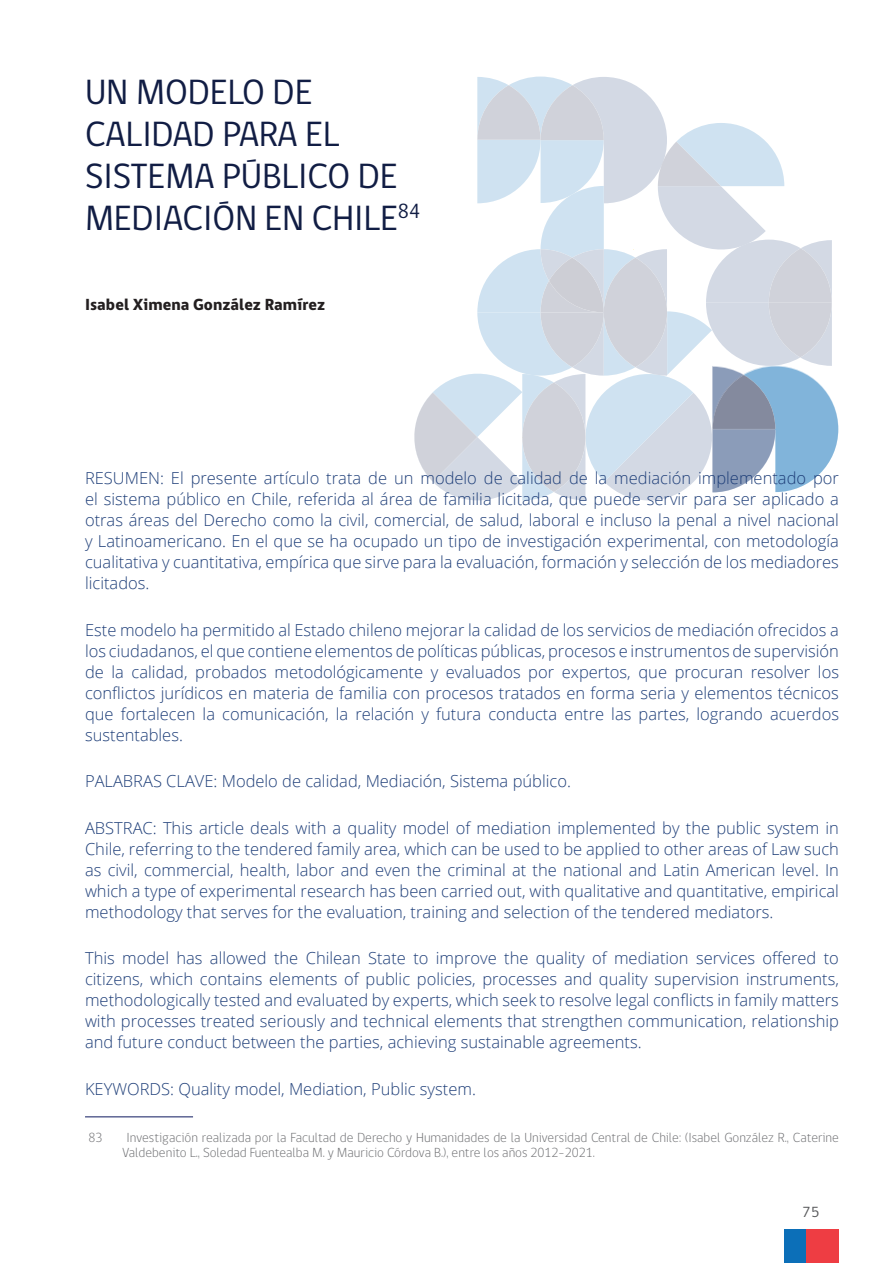
<style>
.page{position:relative;width:893px;height:1263px;background:#fff}
.page>*{position:absolute;margin:0;border:0;box-sizing:border-box;transform-origin:0 0}
.t1{font:36px/42px "gob CL";color:#111d44}
.t2{font:300 16.5px/21px "Open Sans";color:#1f3f79;text-align:justify}
.t3{font:800 16.5px "gob CL";letter-spacing:.005em;color:#231f20}
.t4{font:15px "gob CL";color:#57585a}
.t5{font:300 13.5px/15px "gob CL";color:#6c6d70}
</style>
<div class="page">
<div style="left:784px;top:1229px;width:23px;height:34px;background:#0c6fb8"></div>
<div style="left:807px;top:1229px;width:32px;height:34px;background:#ee3d43"></div>
<svg style="left:414px;top:77px;width:424px;height:424px"></svg>
<hr style="left:85px;top:1116px;width:108px;height:1px;background:#5e6694">
<h1 class="t1" style="left:85px;top:71px;width:337px">UN MODELO DE<br>CALIDAD PARA EL<br>SISTEMA PÚBLICO DE<br>MEDIACIÓN EN CHILE<sup>84</sup></h1>
<p class="t3" style="left:85px;top:293px;width:242px">Isabel Ximena González Ramírez</p>
<p class="t2" style="left:85px;top:467px;width:755px">RESUMEN: El presente artículo trata de un modelo de calidad de la mediación implementado por el sistema público en Chile, referida al área de familia licitada, que puede servir para ser aplicado a otras áreas del Derecho como la civil, comercial, de salud, laboral e incluso la penal a nivel nacional y Latinoamericano. En el que se ha ocupado un tipo de investigación experimental, con metodología cualitativa y cuantitativa, empírica que sirve para la evaluación, formación y selección de los mediadores licitados.</p>
<p class="t2" style="left:85px;top:619px;width:755px">Este modelo ha permitido al Estado chileno mejorar la calidad de los servicios de mediación ofrecidos a los ciudadanos, el que contiene elementos de políticas públicas, procesos e instrumentos de supervisión de la calidad, probados metodológicamente y evaluados por expertos, que procuran resolver los conflictos jurídicos en materia de familia con procesos tratados en forma seria y elementos técnicos que fortalecen la comunicación, la relación y futura conducta entre las partes, logrando acuerdos sustentables.</p>
<p class="t2" style="left:85px;top:770px;width:487px">PALABRAS CLAVE: Modelo de calidad, Mediación, Sistema público.</p>
<p class="t2" style="left:85px;top:817px;width:755px">ABSTRAC: This article deals with a quality model of mediation implemented by the public system in Chile, referring to the tendered family area, which can be used to be applied to other areas of Law such as civil, commercial, health, labor and even the criminal at the national and Latin American level. In which a type of experimental research has been carried out, with qualitative and quantitative, empirical methodology that serves for the evaluation, training and selection of the tendered mediators.</p>
<p class="t2" style="left:85px;top:947px;width:755px">This model has allowed the Chilean State to improve the quality of mediation services offered to citizens, which contains elements of public policies, processes and quality supervision instruments, methodologically tested and evaluated by experts, which seek to resolve legal conflicts in family matters with processes treated seriously and technical elements that strengthen communication, relationship and future conduct between the parties, achieving sustainable agreements.</p>
<p class="t2" style="left:85px;top:1078px;width:392px">KEYWORDS: Quality model, Mediation, Public system.</p>
<p class="t5" style="left:89px;top:1131px;width:16px">83</p>
<p class="t5" style="left:123px;top:1131px;width:718px">Investigación realizada por la Facultad de Derecho y Humanidades de la Universidad Central de Chile: (Isabel González R., Caterine<br>Valdebenito L., Soledad Fuentealba M. y Mauricio Córdova B.), entre los años 2012-2021.</p>
<p class="t4" style="left:803px;top:1201px;width:18px">75</p>
</div>
